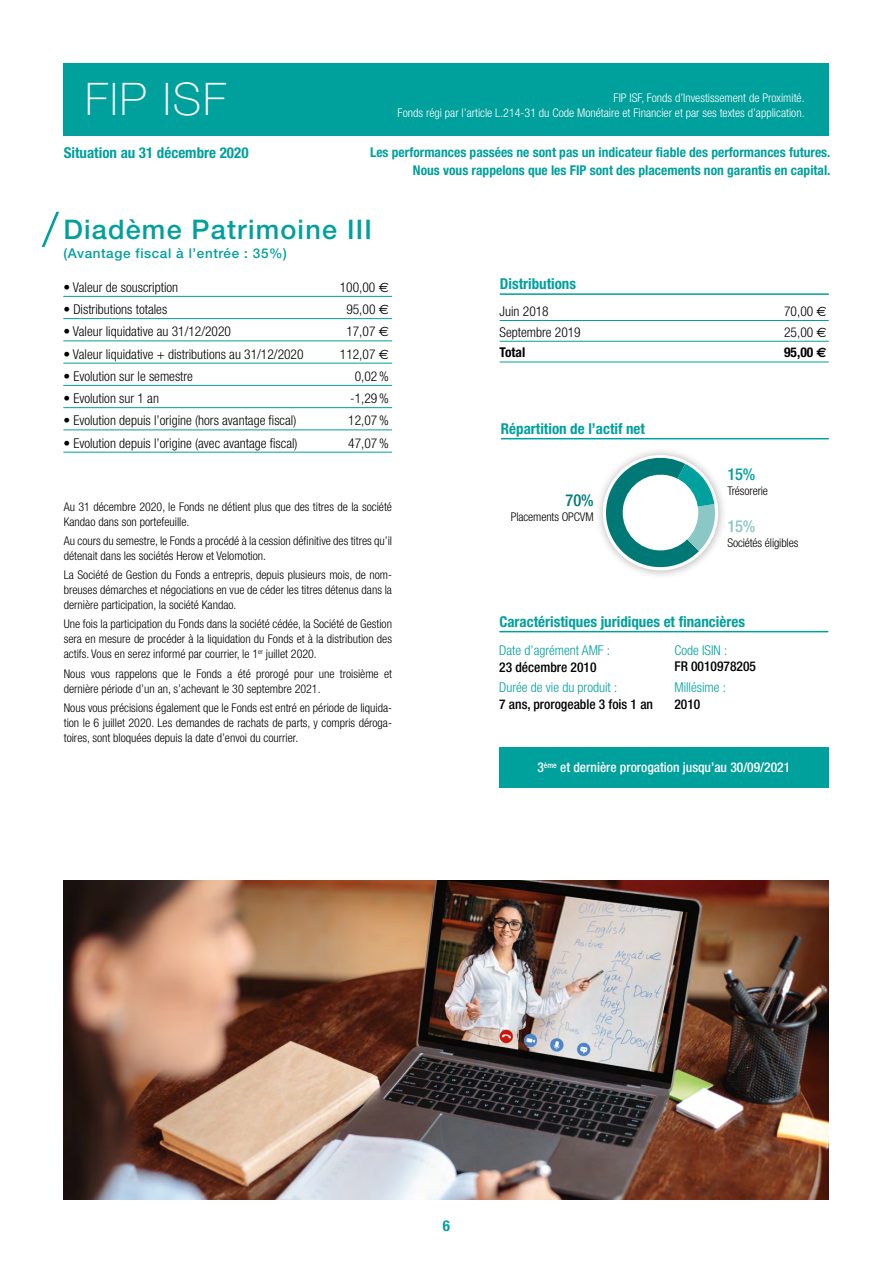
<style>
.page{position:relative;width:893px;height:1263px;background:#fff}
.page>*{position:absolute;margin:0;border:0;box-sizing:border-box;transform-origin:0 0}
.t1{font:100 45px "Helvetica Neue LT Std";letter-spacing:.045em;color:#fff}
.t2{font:500 27px "Helvetica Neue LT Std";letter-spacing:.045em;color:#00a09d}
.t3{font:500 condensed 16.5px "Helvetica Neue LT Std";color:#00a09d}
.t4{font:500 condensed 16.5px "Helvetica Neue LT Std";color:#8bc7c5}
.t5{font:500 condensed 16.5px "Helvetica Neue LT Std";color:#007976}
.t6{font:700 condensed 15px "Helvetica Neue LT Std";color:#00a09d}
.t7{font:300 condensed 13.5px "Helvetica Neue LT Std";color:#000}
.t8{font:700 condensed 13.5px/18px "Helvetica Neue LT Std";color:#00a09d;text-align:right}
.t9{font:300 condensed 13.5px "Helvetica Neue LT Std";color:#00a09d}
.t10{font:500 condensed 13.5px "Helvetica Neue LT Std";color:#000}
.t11{font:500 condensed 13.5px "Helvetica Neue LT Std";color:#fff}
.t12{font:500 13.5px "Helvetica Neue LT Std";letter-spacing:.045em;color:#00a09d}
.t13{font:700 condensed 13.5px "Helvetica Neue LT Std";color:#000}
.t14{font:300 condensed 12px/15px "Helvetica Neue LT Std";color:#000}
.t15{font:300 condensed 12px/15px "Helvetica Neue LT Std";color:#fff;text-align:right}
.s1{font-family:"Euro Sans Std";font-weight:400;font-stretch:normal}
.s2{font-family:"Euro Sans Std";font-stretch:normal}
</style>
<div class="page">
<img style="left:63px;top:881px;width:766px;height:318px">
<div style="left:64px;top:64px;width:765px;height:72px;background:#00a09d"></div>
<hr style="left:500px;top:293px;width:329px;height:2px;background:#00a09d">
<hr style="left:500px;top:320px;width:329px;height:1px;background:#00a09d">
<hr style="left:500px;top:341px;width:329px;height:1px;background:#00a09d">
<hr style="left:500px;top:362px;width:329px;height:1px;background:#00a09d">
<div style="left:499px;top:747px;width:329px;height:41px;background:#00a09d"></div>
<hr style="left:499px;top:631px;width:329px;height:1px;background:#00a09d">
<svg style="left:42px;top:212px;width:17px;height:35px"></svg>
<hr style="left:63px;top:296px;width:329px;height:1px;background:#00a09d">
<hr style="left:63px;top:318px;width:329px;height:1px;background:#00a09d">
<hr style="left:63px;top:340px;width:329px;height:1px;background:#00a09d">
<hr style="left:63px;top:363px;width:329px;height:1px;background:#00a09d">
<hr style="left:63px;top:385px;width:329px;height:1px;background:#00a09d">
<hr style="left:63px;top:407px;width:329px;height:1px;background:#00a09d">
<hr style="left:63px;top:429px;width:329px;height:1px;background:#00a09d">
<hr style="left:63px;top:452px;width:329px;height:1px;background:#00a09d">
<hr style="left:501px;top:438px;width:328px;height:1px;background:#00a09d">
<svg style="left:598px;top:451px;width:126px;height:125px"></svg>
<h1 class="t1" style="left:85px;top:74px;width:143px">FIP ISF</h1>
<p class="t15" style="left:398px;top:90px;width:408px">FIP ISF, Fonds d’Investissement de Proximité.<br>Fonds régi par l’article L.214-31 du Code Monétaire et Financier et par ses textes d’application.</p>
<p class="t6" style="left:64px;top:144px;width:186px">Situation au 31 décembre 2020</p>
<p class="t8" style="left:370px;top:143px;width:462px">Les performances passées ne sont pas un indicateur fiable des performances futures.<br>Nous vous rappelons que les FIP sont des placements non garantis en capital.</p>
<h2 class="t2" style="left:63px;top:213px;width:310px">Diadème Patrimoine III</h2>
<p class="t12" style="left:63px;top:245px;width:225px">(Avantage fiscal à l’entrée : 35%)</p>
<p class="t7" style="left:63px;top:279px;width:116px">• Valeur de souscription</p>
<p class="t7" style="left:340px;top:279px;width:51px">100,00 <span class="s1">€</span></p>
<p class="t7" style="left:63px;top:301px;width:105px">• Distributions totales</p>
<p class="t7" style="left:346px;top:301px;width:44px">95,00 <span class="s1">€</span></p>
<p class="t7" style="left:63px;top:324px;width:169px">• Valeur liquidative au 31/12/2020</p>
<p class="t7" style="left:346px;top:324px;width:44px">17,07 <span class="s1">€</span></p>
<p class="t7" style="left:63px;top:346px;width:242px">• Valeur liquidative + distributions au 31/12/2020</p>
<p class="t7" style="left:340px;top:346px;width:51px">112,07 <span class="s1">€</span></p>
<p class="t7" style="left:63px;top:368px;width:131px">• Evolution sur le semestre</p>
<p class="t7" style="left:355px;top:368px;width:36px">0,02%</p>
<p class="t7" style="left:63px;top:390px;width:97px">• Evolution sur 1 an</p>
<p class="t7" style="left:350px;top:390px;width:40px">-1,29%</p>
<p class="t7" style="left:63px;top:413px;width:235px">• Evolution depuis l’origine (hors avantage fiscal)</p>
<p class="t7" style="left:348px;top:413px;width:42px">12,07%</p>
<p class="t7" style="left:63px;top:435px;width:236px">• Evolution depuis l’origine (avec avantage fiscal)</p>
<p class="t7" style="left:348px;top:435px;width:42px">47,07%</p>
<p class="t14" style="left:64px;top:499px;width:330px">Au 31 décembre 2020, le Fonds ne détient plus que des titres de la société<br>Kandao dans son portefeuille.</p>
<p class="t14" style="left:64px;top:533px;width:330px">Au cours du semestre, le Fonds a procédé à la cession définitive des titres qu’il détenait dans les sociétés Herow et Velomotion.</p>
<p class="t14" style="left:64px;top:567px;width:330px;text-align:justify">La Société de Gestion du Fonds a entrepris, depuis plusieurs mois, de nom&shy;breuses démarches et négociations en vue de céder les titres détenus dans la dernière participation, la société Kandao.</p>
<p class="t14" style="left:64px;top:616px;width:330px;text-align:justify">Une fois la participation du Fonds dans la société cédée, la Société de Gestion sera en mesure de procéder à la liquidation du Fonds et à la distribution des actifs. Vous en serez informé par courrier, le 1<sup>er</sup> juillet 2020.</p>
<p class="t14" style="left:64px;top:666px;width:330px">Nous vous rappelons que le Fonds a été prorogé pour une troisième et dernière période d’un an, s’achevant le 30 septembre 2021.</p>
<p class="t14" style="left:64px;top:700px;width:330px;text-align:justify">Nous vous précisions également que le Fonds est entré en période de liquida&shy;tion le 6 juillet 2020. Les demandes de rachats de parts, y compris déroga&shy;toires, sont bloquées depuis la date d’envoi du courrier.</p>
<p class="t6" style="left:500px;top:275px;width:78px">Distributions</p>
<p class="t7" style="left:500px;top:303px;width:51px">Juin 2018</p>
<p class="t7" style="left:784px;top:303px;width:44px">70,00 <span class="s1">€</span></p>
<p class="t7" style="left:500px;top:324px;width:83px">Septembre 2019</p>
<p class="t7" style="left:784px;top:324px;width:44px">25,00 <span class="s1">€</span></p>
<p class="t13" style="left:500px;top:344px;width:27px">Total</p>
<p class="t13" style="left:784px;top:344px;width:44px">95,00 <span class="s2">€</span></p>
<p class="t6" style="left:501px;top:419px;width:146px">Répartition de l’actif net</p>
<h3 class="t5" style="left:566px;top:490px;width:30px">70%</h3>
<p class="t14" style="left:511px;top:509px;width:84px">Placements OPCVM</p>
<h3 class="t3" style="left:727px;top:464px;width:30px">15%</h3>
<p class="t14" style="left:727px;top:483px;width:42px">Trésorerie</p>
<h3 class="t4" style="left:727px;top:517px;width:30px">15%</h3>
<p class="t14" style="left:727px;top:536px;width:72px">Sociétés éligibles</p>
<p class="t6" style="left:499px;top:612px;width:247px">Caractéristiques juridiques et financières</p>
<p class="t9" style="left:499px;top:642px;width:112px">Date d’agrément AMF :</p>
<p class="t10" style="left:499px;top:659px;width:99px">23 décembre 2010</p>
<p class="t9" style="left:499px;top:680px;width:120px">Durée de vie du produit :</p>
<p class="t10" style="left:499px;top:696px;width:155px">7 ans, prorogeable 3 fois 1 an</p>
<p class="t9" style="left:674px;top:642px;width:54px">Code ISIN :</p>
<p class="t10" style="left:674px;top:659px;width:83px">FR 0010978205</p>
<p class="t9" style="left:674px;top:680px;width:53px">Millésime :</p>
<p class="t10" style="left:674px;top:696px;width:27px">2010</p>
<p class="t11" style="left:537px;top:760px;width:254px">3<sup>ème</sup> et dernière prorogation jusqu’au 30/09/2021</p>
<p class="t6" style="left:443px;top:1217px;width:9px">6</p>
</div>
